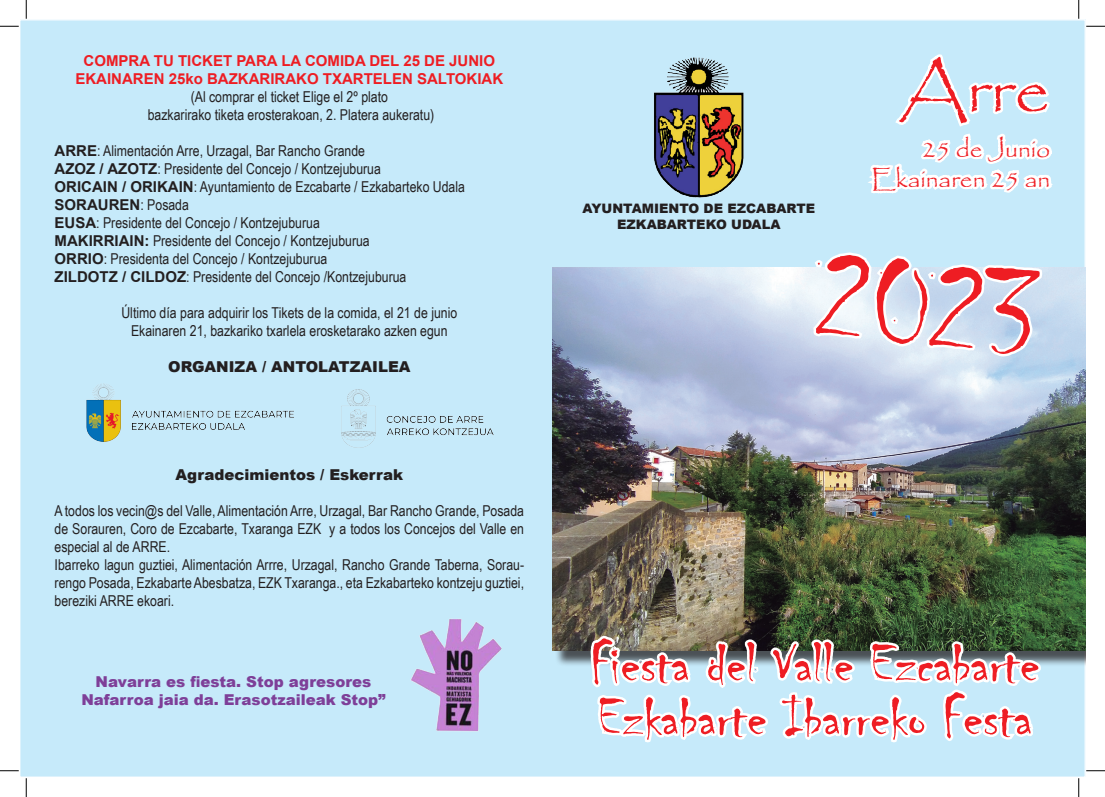
<style>
.page{position:relative;width:1105px;height:797px;background:#fff}
.page>*{position:absolute;margin:0;border:0;box-sizing:border-box;transform-origin:0 0}
.t1{font:130px "Chiller";color:#ee1d23}
.t2{font:70px "Papyrus";color:#ee1d23}
.t3{font:58.75px "Chiller";color:#ee1d23}
.t4{font:25px "Papyrus";color:#ee1d23}
.t5{font:15px/18px "Arial Narrow";color:#231f20;text-align:justify}
.t6{font:700 15px "Arial";color:#ee1d23}
.t7{font:900 15px "Arial";color:#7e3f98}
.t8{font:900 15px "Arial";color:#231f20}
.t9{font:700 15px "Arial";color:#231f20}
.t10{font:900 13px "Arial";color:#231f20}
.s1{font-family:"Arial";font-weight:700}
.s2{font-family:"Arial Narrow";font-weight:400}
</style>
<div class="page">
<div style="left:20px;top:20px;width:1065px;height:757px;background:#c6eafa"></div>
<img style="left:654px;top:57px;width:90px;height:141px">
<img style="left:86px;top:383px;width:208px;height:59px">
<img style="left:341px;top:389px;width:153px;height:59px">
<img style="left:410px;top:618px;width:92px;height:114px">
<img style="left:552px;top:267px;width:534px;height:383px">
<svg style="left:811px;top:20px;width:244px;height:339px"></svg>
<svg style="left:588px;top:633px;width:456px;height:110px"></svg>
<svg style="left:0;top:25px;width:19px;height:2px"></svg>
<svg style="left:1086px;top:25px;width:19px;height:2px"></svg>
<svg style="left:0;top:770px;width:19px;height:1px"></svg>
<svg style="left:1086px;top:770px;width:19px;height:1px"></svg>
<svg style="left:25px;top:0;width:2px;height:19px"></svg>
<svg style="left:25px;top:778px;width:2px;height:19px"></svg>
<svg style="left:1078px;top:0;width:1px;height:19px"></svg>
<svg style="left:1078px;top:778px;width:1px;height:19px"></svg>
<p class="t6" style="left:84px;top:50px;width:413px">COMPRA TU TICKET PARA LA COMIDA DEL 25 DE JUNIO</p>
<p class="t6" style="left:75px;top:68px;width:429px">EKAINAREN 25ko BAZKARIRAKO TXARTELEN SALTOKIAK</p>
<p class="t5" style="left:191px;top:87px;width:199px">(Al comprar el ticket Elige el 2º plato</p>
<p class="t5" style="left:148px;top:105px;width:288px">bazkarirako tiketa erosterakoan, 2. Platera aukeratu)</p>
<p class="t5" style="left:55px;top:141px;width:312px"><span class="s1">ARRE</span>: Alimentación Arre, Urzagal, Bar Rancho Grande</p>
<p class="t5" style="left:55px;top:159px;width:328px"><span class="s1">AZOZ / AZOTZ</span>: Presidente del Concejo / Kontzejuburua</p>
<p class="t5" style="left:55px;top:177px;width:412px"><span class="s1">ORICAIN / ORIKAIN</span>: Ayuntamiento de Ezcabarte / Ezkabarteko Udala</p>
<p class="t9" style="left:55px;top:194px;width:136px">SORAUREN<span class="s2">: Posada</span></p>
<p class="t5" style="left:55px;top:213px;width:267px"><span class="s1">EUSA</span>: Presidente del Concejo / Kontzejuburua</p>
<p class="t5" style="left:55px;top:231px;width:317px"><span class="s1">MAKIRRIAIN:</span> Presidente del Concejo / Kontzejuburua</p>
<p class="t5" style="left:55px;top:249px;width:274px"><span class="s1">ORRIO</span>: Presidenta del Concejo / Kontzejuburua</p>
<p class="t5" style="left:55px;top:267px;width:353px"><span class="s1">ZILDOTZ / CILDOZ</span>: Presidente del Concejo /Kontzejuburua</p>
<p class="t5" style="left:121px;top:303px;width:337px">Último día para adquirir los Tikets de la comida, el 21 de junio</p>
<p class="t5" style="left:131px;top:321px;width:318px">Ekainaren 21, bazkariko txarlela erosketarako azken egun</p>
<p class="t8" style="left:168px;top:355px;width:244px">ORGANIZA / ANTOLATZAILEA</p>
<p class="t8" style="left:176px;top:463px;width:229px">Agradecimientos / Eskerrak</p>
<p class="t5" style="left:55px;top:501px;width:471px">A todos los vecin@s del Valle, Alimentación Arre, Urzagal, Bar Rancho Grande, Posada de Sorauren, Coro de Ezcabarte, Txaranga EZK y a todos los Concejos del Valle en especial al de ARRE.</p>
<p class="t5" style="left:55px;top:555px;width:471px">Ibarreko lagun guztiei, Alimentación Arrre, Urzagal, Rancho Grande Taberna, Sorau&shy;rengo Posada, Ezkabarte Abesbatza, EZK Txaranga., eta Ezkabarteko kontzeju guztiei, bereziki ARRE ekoari.</p>
<p class="t7" style="left:96px;top:670px;width:277px">Navarra es fiesta. Stop agresores</p>
<p class="t7" style="left:81px;top:688px;width:306px">Nafarroa jaia da. Erasotzaileak Stop”</p>
<p class="t10" style="left:582px;top:199px;width:234px">AYUNTAMIENTO DE EZCABARTE</p>
<p class="t10" style="left:617px;top:215px;width:165px">EZKABARTEKO UDALA</p>
<p class="t2" style="left:899px;top:47px;width:153px">Arre</p>
<p class="t4" style="left:922px;top:133px;width:130px">25 de Junio</p>
<p class="t4" style="left:871px;top:163px;width:181px">Ekainaren 25 an</p>
<p class="t1" style="left:825px;top:226px;width:226px;rotate:6deg">2023</p>
<p class="t3" style="left:590px;top:631px;width:451px">Fiesta del Valle Ezcabarte</p>
<p class="t3" style="left:598px;top:685px;width:436px">Ezkabarte Ibarreko Festa</p>
</div>
